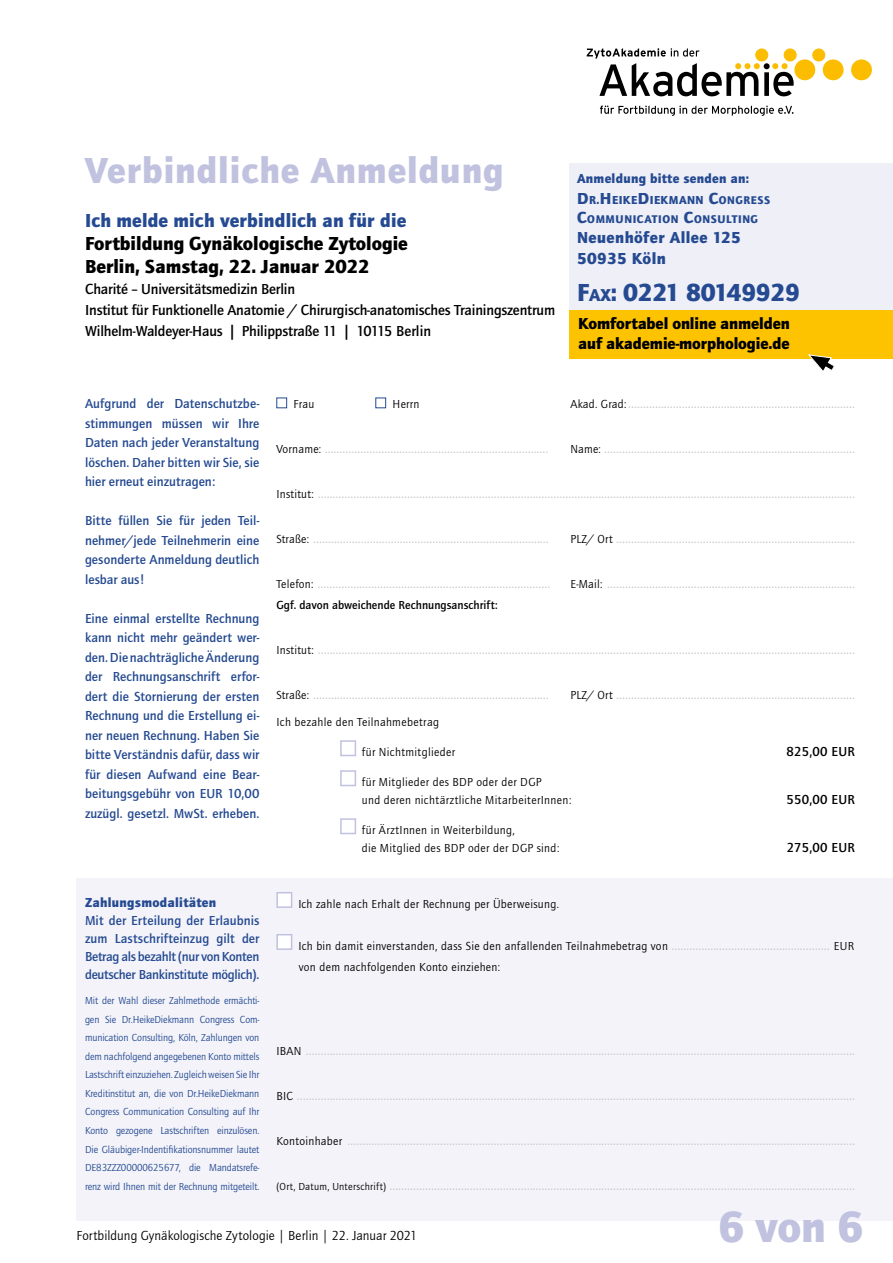
<style>
.page{position:relative;width:893px;height:1263px;background:#fff}
.page>*{position:absolute;margin:0;border:0;box-sizing:border-box;transform-origin:0 0}
.t1{font:900 45px "Quay Itc T";color:#c0c2df}
.t2{font:900 37.5px "Quay Itc T";letter-spacing:.025em;color:#c0c2df}
.t3{font:900 25.5px "Quay Itc T";letter-spacing:-.01em;color:#254a91}
.t4{font:900 19.5px/23.4px "Quay Itc T";color:#000}
.t5{font:900 19.5px "Quay Itc T";letter-spacing:.01em;color:#254a91}
.t6{font:900 16.5px/19.5px "Quay Itc T";letter-spacing:-.005em;color:#000}
.t7{font:900 16.5px/21px "Quay Itc T";letter-spacing:.025em;color:#254a91}
.t8{font:15px "Quay Itc T";color:#c6c6c6}
.t9{font:700 15px/21px "Quay Itc T";letter-spacing:-.01em;color:#000}
.t10{font:700 13.5px/19.5px "Quay Itc T";color:#254a91;text-align:justify}
.t11{font:13.5px "Quay Sans";color:#000}
.t12{font:900 13.5px "Quay Itc T";letter-spacing:.02em;color:#254a91}
.t13{font:700 13.5px "Quay Itc T";letter-spacing:.02em;color:#000}
.t14{font:12px/18px "Quay Itc T";letter-spacing:.025em;color:#000}
.t15{font:700 12px "Quay Itc T";letter-spacing:.005em;color:#000}
.t16{font:900 12px "Quay Itc T";letter-spacing:.035em;color:#254a91}
.t17{font:900 11.55px "Quay Itc T";letter-spacing:.05em;color:#254a91}
.t18{font:10.5px/18.6px "Quay Itc T";letter-spacing:-.01em;color:#254a91;text-align:justify}
.s1{font-family:"Myriad"}
.s2{font-size:16.5px}
.s3{font-size:11.55px}
.s4{font-size:17.85px}
.s5{font-size:12px;color:#000}
.s6{font-size:15px;color:#c6c6c6}
.s7{font-size:10.5px;color:#000}
</style>
<div class="page">
<div style="left:276px;top:398px;width:11px;height:10px;border:1px solid #254a91"></div>
<div style="left:375px;top:398px;width:11px;height:10px;border:1px solid #254a91"></div>
<div style="left:340px;top:740px;width:16px;height:16px;background:#fff;border:2px solid #c0c2df"></div>
<div style="left:340px;top:770px;width:16px;height:16px;background:#fff;border:2px solid #c0c2df"></div>
<div style="left:340px;top:818px;width:16px;height:16px;background:#fff;border:2px solid #c0c2df"></div>
<div style="left:569px;top:164px;width:324px;height:181px;background:#eeeff7"></div>
<div style="left:570px;top:310px;width:323px;height:49px;background:#fdc300"></div>
<div style="left:77px;top:878px;width:816px;height:342px;background:#f3f3f9"></div>
<div style="left:276px;top:892px;width:16px;height:16px;background:#fff;border:2px solid #c0c2df"></div>
<div style="left:276px;top:934px;width:16px;height:16px;background:#fff;border:2px solid #c0c2df"></div>
<svg style="left:600px;top:106px;width:193px;height:10px"></svg>
<div style="left:784px;top:49px;width:12px;height:12px;border:1px solid #fcbd00;border-radius:50%"></div>
<div style="left:813px;top:49px;width:12px;height:12px;background:#fcbd00;border-radius:50%"></div>
<div style="left:813px;top:49px;width:12px;height:12px;border:1px solid #fcbd00;border-radius:50%"></div>
<div style="left:794px;top:59px;width:21px;height:21px;background:#fcbd00;border-radius:50%"></div>
<div style="left:823px;top:59px;width:21px;height:21px;background:#fcbd00;border-radius:50%"></div>
<div style="left:851px;top:59px;width:21px;height:21px;background:#fcbd00;border-radius:50%"></div>
<svg style="left:587px;top:48px;width:207px;height:48px"></svg>
<svg style="left:808px;top:354px;width:26px;height:17px"></svg>
<h2 class="t2" style="left:85px;top:148px;width:420px">Verbindliche Anmeldung</h2>
<h3 class="t5" style="left:85px;top:208px;width:323px">Ich melde mich verbindlich an für die</h3>
<h3 class="t4" style="left:85px;top:232px;width:324px">Fortbildung Gynäkologische Zytologie<br>Berlin, Samstag, 22. Januar 2022</h3>
<p class="t9" style="left:85px;top:279px;width:472px">Charité – Universitätsmedizin Berlin<br>Institut für Funktionelle Anatomie / Chirurgisch-anatomisches Trainingszentrum<br>Wilhelm-Waldeyer-Haus <span class="s1">|</span> Philippstraße 11 <span class="s1">|</span> 10115 Berlin</p>
<p class="t12" style="left:577px;top:170px;width:173px">Anmeldung bitte senden an:</p>
<p class="t16" style="left:577px;top:193px;width:195px"><span class="s2">D</span>R.<span class="s2">H</span>EIKE<span class="s2">D</span>IEKMANN <span class="s2">C</span><span class="s3">ONGRESS</span></p>
<p class="t17" style="left:577px;top:213px;width:182px"><span class="s2">C</span>OMMUNICATION <span class="s2">C</span>ONSULTING</p>
<p class="t7" style="left:577px;top:227px;width:165px">Neuenhöfer Allee 125<br>50935 Köln</p>
<h3 class="t3" style="left:577px;top:278px;width:225px">F<span class="s4">AX</span>: 0221 80149929</h3>
<p class="t6" style="left:578px;top:314px;width:213px">Komfortabel online anmelden auf akademie-morphologie.de</p>
<p class="t10" style="left:85px;top:394px;width:176px">Aufgrund der Datenschutzbe&shy;stimmungen müssen wir Ihre Daten nach jeder Veranstaltung löschen. Daher bitten wir Sie, sie hier erneut einzutragen:</p>
<p class="t10" style="left:85px;top:511px;width:176px">Bitte füllen Sie für jeden Teil&shy;nehmer/jede Teilnehmerin eine gesonderte Anmeldung deutlich lesbar aus!</p>
<p class="t10" style="left:85px;top:608px;width:176px">Eine einmal erstellte Rechnung kann nicht mehr geändert wer&shy;den. Die nachträgliche Änderung der Rechnungsanschrift erfor&shy;dert die Stornierung der ersten Rechnung und die Erstellung ei&shy;ner neuen Rechnung. Haben Sie bitte Verständnis dafür, dass wir für diesen Aufwand eine Bear&shy;beitungsgebühr von EUR 10,00 zuzügl. gesetzl. MwSt. erheben.</p>
<p class="t14" style="left:294px;top:395px;width:22px">Frau</p>
<p class="t14" style="left:393px;top:395px;width:28px">Herrn</p>
<p class="t8" style="left:570px;top:394px;width:286px"><span class="s5">Akad. Grad:</span> ............................................................................</p>
<p class="t8" style="left:276px;top:439px;width:274px"><span class="s5">Vorname:</span> ...........................................................................</p>
<p class="t8" style="left:570px;top:439px;width:286px"><span class="s5">Name:</span> ....................................................................................</p>
<p class="t8" style="left:276px;top:484px;width:580px"><span class="s5">Institut:</span> ....................................................................................................................................................................................</p>
<p class="t8" style="left:276px;top:529px;width:274px"><span class="s5">Straße:</span> ...............................................................................</p>
<p class="t8" style="left:570px;top:529px;width:286px"><span class="s5">PLZ/ Ort</span> ................................................................................</p>
<p class="t8" style="left:276px;top:574px;width:275px"><span class="s5">Telefon:</span> ..............................................................................</p>
<p class="t8" style="left:570px;top:574px;width:286px"><span class="s5">E-Mail:</span> ...................................................................................</p>
<p class="t15" style="left:276px;top:598px;width:223px">Ggf. davon abweichende Rechnungsanschrift:</p>
<p class="t8" style="left:276px;top:640px;width:580px"><span class="s5">Institut:</span> ....................................................................................................................................................................................</p>
<p class="t8" style="left:276px;top:685px;width:274px"><span class="s5">Straße:</span> ...............................................................................</p>
<p class="t8" style="left:570px;top:685px;width:286px"><span class="s5">PLZ/ Ort</span> ................................................................................</p>
<p class="t14" style="left:276px;top:713px;width:164px">Ich bezahle den Teilnahmebetrag</p>
<p class="t14" style="left:362px;top:743px;width:95px">für Nichtmitglieder</p>
<p class="t13" style="left:786px;top:744px;width:70px">825,00 EUR</p>
<p class="t14" style="left:362px;top:773px;width:211px">für Mitglieder des BDP oder der DGP<br>und deren nichtärztliche MitarbeiterInnen:</p>
<p class="t13" style="left:786px;top:792px;width:70px">550,00 EUR</p>
<p class="t14" style="left:362px;top:821px;width:199px">für ÄrztInnen in Weiterbildung,<br>die Mitglied des BDP oder der DGP sind:</p>
<p class="t13" style="left:787px;top:840px;width:70px">275,00 EUR</p>
<p class="t12" style="left:85px;top:895px;width:133px">Zahlungsmodalitäten</p>
<p class="t10" style="left:85px;top:912px;width:176px;line-height:18px">Mit der Erteilung der Erlaubnis zum Lastschrifteinzug gilt der Betrag als bezahlt (nur von Konten deutscher Bankinstitute möglich).</p>
<p class="t18" style="left:85px;top:991px;width:176px">Mit der Wahl dieser Zahlmethode ermächti&shy;gen Sie Dr.HeikeDiekmann Congress Com&shy;munication Consulting, Köln, Zahlungen von dem nachfolgend angegebenen Konto mittels Lastschrift einzuziehen. Zugleich weisen Sie Ihr Kreditinstitut an, die von Dr.HeikeDiekmann Congress Communication Consulting auf Ihr Konto gezogene Lastschriften einzulösen.<br>Die Gläubiger-Indentifikationsnummer lautet DE83ZZZ00000625677, die Mandatsrefe&shy;renz wird Ihnen mit der Rechnung mitgeteilt.</p>
<p class="t14" style="left:298px;top:895px;width:262px">Ich zahle nach Erhalt der Rechnung per Überweisung.</p>
<p class="t14" style="left:298px;top:935px;width:557px;line-height:21px">Ich bin damit einverstanden, dass Sie den anfallenden Teilnahmebetrag von <span class="s6">.....................................................</span> EUR von dem nachfolgenden Konto einziehen:</p>
<p class="t8" style="left:276px;top:1041px;width:580px"><span class="s5">IBAN</span> ........................................................................................................................................................................................</p>
<p class="t8" style="left:276px;top:1086px;width:580px"><span class="s5">BIC</span> ...........................................................................................................................................................................................</p>
<p class="t8" style="left:276px;top:1131px;width:580px"><span class="s5">Kontoinhaber</span> ..........................................................................................................................................................................</p>
<p class="t8" style="left:276px;top:1176px;width:580px"><span class="s7">(Ort, Datum, Unterschrift)</span> ............................................................................................................................................................</p>
<p class="t11" style="left:77px;top:1228px;width:342px">Fortbildung Gynäkologische Zytologie | Berlin | 22. Januar 2021</p>
<h1 class="t1" style="left:718px;top:1200px;width:147px">6 von 6</h1>
</div>
